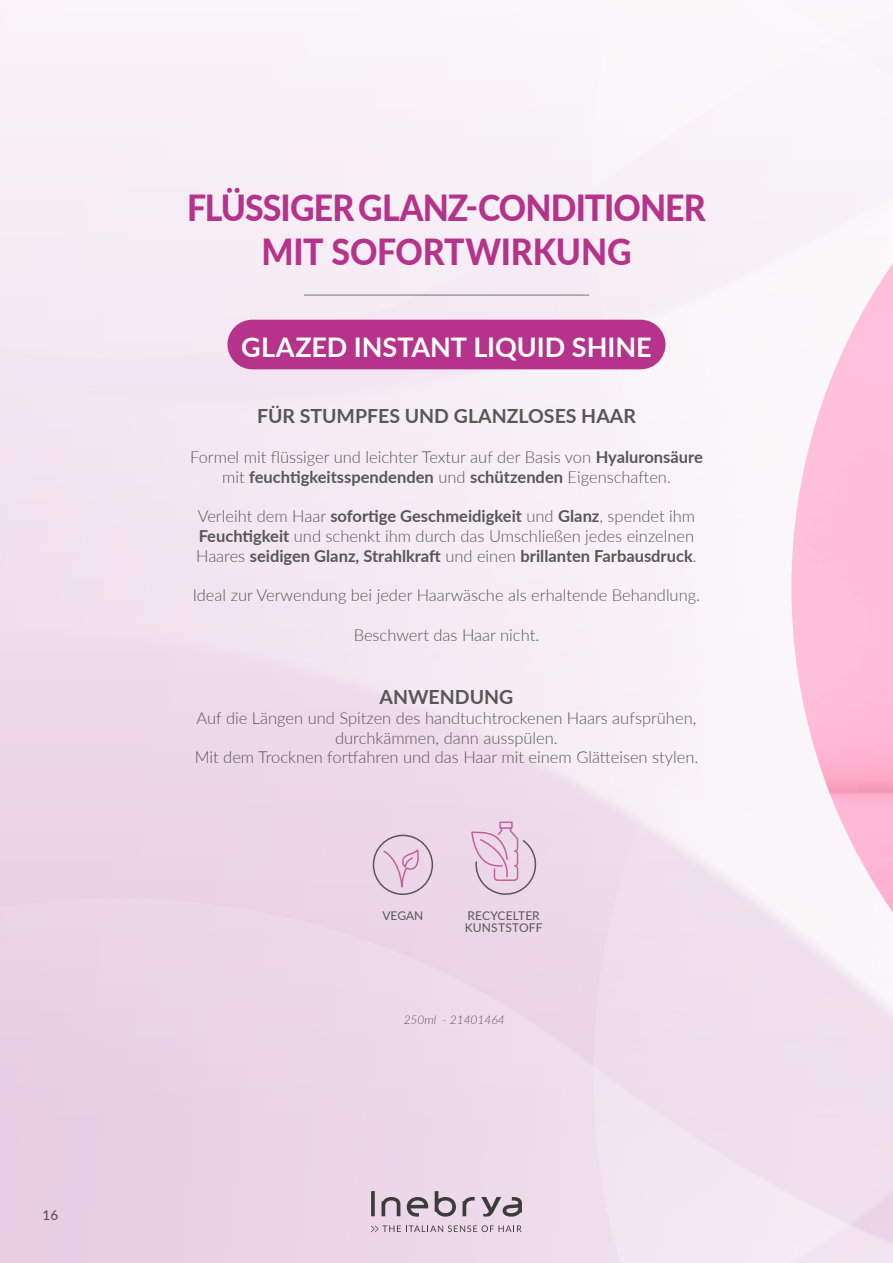
<style>
.page{position:relative;width:893px;height:1263px;background:#fff}
.page>*{position:absolute;margin:0;border:0;box-sizing:border-box;transform-origin:0 0}
.t1{font:800 36px/43.2px "Lato";letter-spacing:-.025em;color:#b5338a;text-align:center;scale:.94 1}
.t2{font:700 27px "Lato";color:#fff}
.t3{font:700 19.5px "Lato";color:#575756}
.t4{font:300 16.5px/19.8px "Lato";color:#575756;text-align:center}
.t5{font:500 13.5px "Lato";color:#575756}
.t6{font:12px/12px "Lato";letter-spacing:.005em;color:#575756}
.t7{font:italic 300 12px "Lato";color:#575756}
.s1{font-weight:700}
</style>
<div class="page">
<img style="left:0;top:0;width:893px;height:1263px">
<img style="left:790px;top:263px;width:103px;height:649px">
<svg style="left:371px;top:1191px;width:151px;height:26px;background:#b9abb6"></svg>
<svg style="left:371px;top:1225px;width:151px;height:7px"></svg>
<div style="left:227px;top:320px;width:438px;height:49px;background:#b5338a;border-radius:25px"></div>
<hr style="left:304px;top:294px;width:285px;height:2px;background:#9d9d9c">
<svg style="left:470px;top:821px;width:69px;height:77px;background:#e3c9de"></svg>
<div style="left:373px;top:835px;width:60px;height:60px;border:2px solid #575756;border-radius:50%"></div>
<svg style="left:383px;top:850px;width:39px;height:37px"></svg>
<p class="t5" style="left:43px;top:1206px;width:17px">16</p>
<h1 class="t1" style="left:187px;top:185px;width:553px">FLÜSSIGER GLANZ-CONDITIONER<br>MIT SOFORTWIRKUNG</h1>
<h2 class="t2" style="left:241px;top:327px;width:412px">GLAZED INSTANT LIQUID SHINE</h2>
<p class="t3" style="left:257px;top:402px;width:380px">FÜR STUMPFES UND GLANZLOSES HAAR</p>
<p class="t4" style="left:190px;top:446px;width:514px">Formel mit flüssiger und leichter Textur auf der Basis von <span class="s1">Hyaluronsäure </span>mit <span class="s1">feuchtigkeitsspendenden</span> und <span class="s1">schützenden</span> Eigenschaften.</p>
<p class="t4" style="left:196px;top:506px;width:502px;text-align:left">Verleiht dem Haar <span class="s1">sofortige Geschmeidigkeit</span> und <span class="s1">Glanz</span>, spendet ihm<br><span class="s1">Feuchtigkeit</span> und schenkt ihm durch das Umschließen jedes einzelnen<br>Haares <span class="s1">seidigen Glanz, Strahlkraft</span> und einen <span class="s1">brillanten Farbausdruck</span>.</p>
<p class="t4" style="left:193px;top:585px;width:509px">Ideal zur Verwendung bei jeder Haarwäsche als erhaltende Behandlung.</p>
<p class="t4" style="left:354px;top:624px;width:187px">Beschwert das Haar nicht.</p>
<p class="t3" style="left:380px;top:682px;width:135px">ANWENDUNG</p>
<p class="t4" style="left:195px;top:707px;width:505px">Auf die Längen und Spitzen des handtuchtrockenen Haars aufsprühen, durchkämmen, dann ausspülen.<br>Mit dem Trocknen fortfahren und das Haar mit einem Glätteisen stylen.</p>
<p class="t6" style="left:382px;top:909px;width:42px">VEGAN</p>
<p class="t6" style="left:465px;top:909px;width:79px">RECYCELTER<br>KUNSTSTOFF</p>
<p class="t7" style="left:404px;top:1011px;width:103px">250ml - 21401464</p>
</div>
